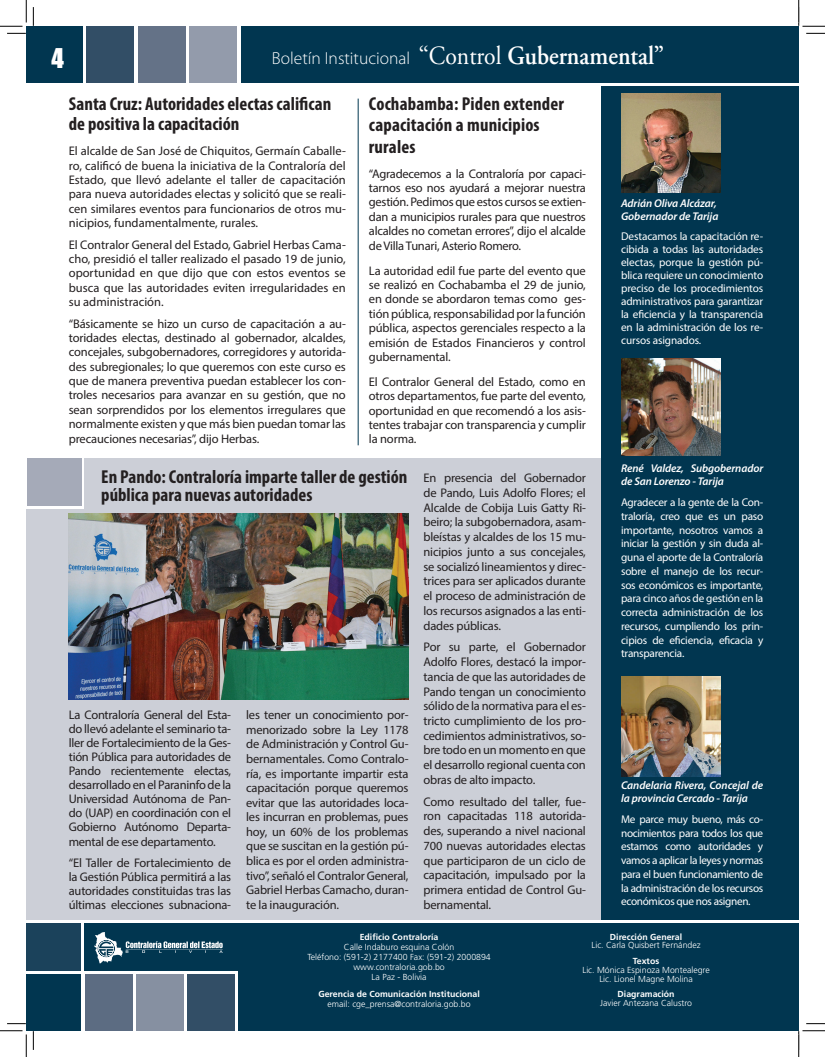
<style>
.page{position:relative;width:825px;height:1057px;background:#fff}
.page>*{position:absolute;margin:0;border:0;box-sizing:border-box;transform-origin:0 0}
.Toc_2{font:25px "Impact";color:#fff}
.Tit_Nota{font:700 condensed 18.75px/21.2px "Myriad Pro";color:#231f20}
.Toc_2-2{font:300 17.5px "Myriad Pro";color:#fff}
.Parr_Boletín{font:12.5px/14.4px "Myriad Pro";letter-spacing:-.015em;color:#231f20;text-align:justify}
.Parr_Boletín-2{font:11.25px/13.8px "Myriad Pro";letter-spacing:-.02em;color:#fff;text-align:justify}
.Parr_Boletín-3{font:italic 600 11.25px/13.8px "Myriad Pro";letter-spacing:-.01em;color:#fff}
.edior{font:300 8.75px "Frutiger";color:#fff}
.edior-2{font:700 8.75px/10px "Frutiger";color:#fff;text-align:center}
.s1{font-family:"Adobe Garamond";font-weight:400;font-size:26.25px}
.s2{font-family:"Adobe Garamond";font-weight:600;font-size:26.25px}
.s3{font-weight:300}
</style>
<div class="page">
<div style="left:26px;top:26px;width:57px;height:57px;background:#013650"></div>
<div style="left:241px;top:26px;width:557px;height:57px;background:#013650"></div>
<div style="left:189px;top:26px;width:48px;height:57px;background:#939bab"></div>
<div style="left:138px;top:26px;width:48px;height:57px;background:#647287"></div>
<div style="left:86px;top:26px;width:48px;height:57px;background:#324e66"></div>
<div style="left:187px;top:974px;width:48px;height:56px;background:#324e66"></div>
<div style="left:136px;top:974px;width:48px;height:56px;background:#8690a1"></div>
<div style="left:85px;top:974px;width:48px;height:56px;background:#5c6c82"></div>
<div style="left:26px;top:974px;width:55px;height:56px;background:#013650"></div>
<div style="left:26px;top:923px;width:55px;height:48px;background:#1b425b"></div>
<div style="left:26px;top:458px;width:575px;height:462px;background:#cccfd7"></div>
<div style="left:601px;top:86px;width:197px;height:834px;background:#013650"></div>
<div style="left:85px;top:923px;width:176px;height:48px;background:#013650"></div>
<div style="left:239px;top:923px;width:559px;height:107px;background:#013650"></div>
<svg style="left:94px;top:932px;width:129px;height:31px"></svg>
<img style="left:621px;top:94px;width:99px;height:99px">
<img style="left:621px;top:358px;width:99px;height:97px">
<img style="left:621px;top:677px;width:99px;height:99px">
<hr style="left:358px;top:99px;width:1px;height:346px;background:#013650">
<div style="left:26px;top:456px;width:58px;height:53px;background:linear-gradient(to right,#fff,#fff)"></div>
<div style="left:27px;top:458px;width:54px;height:48px;background:#a5aab8"></div>
<img style="left:69px;top:514px;width:339px;height:185px">
<svg style="left:7px;top:33px;width:19px;height:1px"></svg>
<svg style="left:806px;top:33px;width:19px;height:1px"></svg>
<svg style="left:7px;top:1023px;width:19px;height:1px"></svg>
<svg style="left:806px;top:1023px;width:19px;height:1px"></svg>
<svg style="left:33px;top:7px;width:1px;height:19px"></svg>
<svg style="left:33px;top:1031px;width:1px;height:19px"></svg>
<svg style="left:0;top:0;width:27px;height:27px"></svg>
<svg style="left:0;top:1030px;width:27px;height:27px"></svg>
<svg style="left:798px;top:0;width:27px;height:27px"></svg>
<svg style="left:798px;top:1030px;width:27px;height:27px"></svg>
<p class="Toc_2" style="left:51px;top:38px;width:14px">4</p>
<p class="Toc_2-2" style="left:272px;top:48px;width:394px">Boletín Institucional <span class="s1">“Control</span> <span class="s2">Gubernamental”</span></p>
<p class="Tit_Nota" style="left:69px;top:93px;width:264px;line-height:20px">Santa Cruz: Autoridades electas califican de positiva la capacitación</p>
<p class="Parr_Boletín" style="left:69px;top:144px;width:278px">El alcalde de San José de Chiquitos, Germaín Caballe&shy;ro, calificó de buena la iniciativa de la Contraloría del Estado, que llevó adelante el taller de capacitación para nueva autoridades electas y solicitó que se reali&shy;cen similares eventos para funcionarios de otros mu&shy;nicipios, fundamentalmente, rurales.</p>
<p class="Parr_Boletín" style="left:69px;top:237px;width:278px">El Contralor General del Estado, Gabriel Herbas Cama&shy;cho, presidió el taller realizado el pasado 19 de junio, oportunidad en que dijo que con estos eventos se busca que las autoridades eviten irregularidades en su administración.</p>
<p class="Parr_Boletín" style="left:69px;top:316px;width:278px">“Básicamente se hizo un curso de capacitación a au&shy;toridades electas, destinado al gobernador, alcaldes, concejales, subgobernadores, corregidores y autorida&shy;des subregionales; lo que queremos con este curso es que de manera preventiva puedan establecer los con&shy;troles necesarios para avanzar en su gestión, que no sean sorprendidos por los elementos irregulares que normalmente existen y que más bien puedan tomar las precauciones necesarias”, dijo Herbas.</p>
<p class="Tit_Nota" style="left:369px;top:93px;width:196px">Cochabamba: Piden extender capacitación a municipios rurales</p>
<p class="Parr_Boletín" style="left:369px;top:166px;width:218px">“Agradecemos a la Contraloría por capaci&shy;tarnos eso nos ayudará a mejorar nuestra gestión. Pedimos que estos cursos se extien&shy;dan a municipios rurales para que nuestros alcaldes no cometan errores”, dijo el alcalde de Villa Tunari, Asterio Romero.</p>
<p class="Parr_Boletín" style="left:369px;top:263px;width:218px">La autoridad edil fue parte del evento que se realizó en Cochabamba el 29 de junio, en donde se abordaron temas como ges&shy;tión pública, responsabilidad por la función pública, aspectos gerenciales respecto a la emisión de Estados Financieros y control gubernamental.</p>
<p class="Parr_Boletín" style="left:369px;top:374px;width:218px">El Contralor General del Estado, como en otros departamentos, fue parte del evento, oportunidad en que recomendó a los asis&shy;tentes trabajar con transparencia y cumplir la norma.</p>
<p class="Parr_Boletín-3" style="left:621px;top:196px;width:99px">Adrián Oliva Alcázar,<br>Gobernador de Tarija</p>
<p class="Parr_Boletín-2" style="left:621px;top:230px;width:144px;line-height:12.9px">Destacamos la capacitación re&shy;cibida a todas las autoridades electas, porque la gestión pú&shy;blica requiere un conocimiento preciso de los procedimientos administrativos para garantizar la eficiencia y la transparencia en la administración de los re&shy;cursos asignados.</p>
<p class="Tit_Nota" style="left:101px;top:468px;width:308px;line-height:17.5px">En Pando: Contraloría imparte taller de gestión pública para nuevas autoridades</p>
<p class="Parr_Boletín" style="left:69px;top:708px;width:164px;line-height:14px">La Contraloría General del Esta&shy;do llevó adelante el seminario ta&shy;ller de Fortalecimiento de la Ges&shy;tión Pública para autoridades de Pando recientemente electas, desarrollado en el Paraninfo de la Universidad Autónoma de Pan&shy;do (UAP) en coordinación con el Gobierno Autónomo Departa&shy;mental de ese departamento.</p>
<p class="Parr_Boletín" style="left:69px;top:855px;width:164px;line-height:14px">“El Taller de Fortalecimiento de la Gestión Pública permitirá a las autoridades constituidas tras las últimas elecciones subnaciona-</p>
<p class="Parr_Boletín" style="left:246px;top:707px;width:164px">les tener un conocimiento por&shy;menorizado sobre la Ley 1178 de Administración y Control Gu&shy;bernamentales. Como Contralo&shy;ría, es importante impartir esta capacitación porque queremos evitar que las autoridades loca&shy;les incurran en problemas, pues hoy, un 60% de los problemas que se suscitan en la gestión pú&shy;blica es por el orden administra&shy;tivo”, señaló el Contralor General, Gabriel Herbas Camacho, duran&shy;te la inauguración.</p>
<p class="Parr_Boletín" style="left:423px;top:470px;width:164px;line-height:14.8px">En presencia del Gobernador de Pando, Luis Adolfo Flores; el Alcalde de Cobija Luis Gatty Ri&shy;beiro; la subgobernadora, asam&shy;bleístas y alcaldes de los 15 mu&shy;nicipios junto a sus concejales, se socializó lineamientos y direc&shy;trices para ser aplicados durante el proceso de administración de los recursos asignados a las enti&shy;dades públicas.</p>
<p class="Parr_Boletín" style="left:423px;top:639px;width:164px;line-height:14.8px">Por su parte, el Gobernador Adolfo Flores, destacó la impor&shy;tancia de que las autoridades de Pando tengan un conocimiento sólido de la normativa para el es&shy;tricto cumplimiento de los pro&shy;cedimientos administrativos, so&shy;bre todo en un momento en que el desarrollo regional cuenta con obras de alto impacto.</p>
<p class="Parr_Boletín" style="left:423px;top:794px;width:164px;line-height:14.8px">Como resultado del taller, fue&shy;ron capacitadas 118 autorida&shy;des, superando a nivel nacional 700 nuevas autoridades electas que participaron de un ciclo de capacitación, impulsado por la primera entidad de Control Gu&shy;bernamental.</p>
<p class="Parr_Boletín-3" style="left:621px;top:460px;width:144px">René Valdez, Subgobernador de San Lorenzo - Tarija</p>
<p class="Parr_Boletín-2" style="left:621px;top:495px;width:144px">Agradecer a la gente de la Con&shy;traloría, creo que es un paso importante, nosotros vamos a iniciar la gestión y sin duda al&shy;guna el aporte de la Contraloría sobre el manejo de los recur&shy;sos económicos es importante, para cinco años de gestión en la correcta administración de los recursos, cumpliendo los prin&shy;cipios de eficiencia, eficacia y transparencia.</p>
<p class="Parr_Boletín-3" style="left:621px;top:778px;width:144px;line-height:13px">Candelaria Rivera, Concejal de la provincia Cercado - Tarija</p>
<p class="Parr_Boletín-2" style="left:621px;top:812px;width:144px">Me parce muy bueno, más co&shy;nocimientos para todos los que estamos como autoridades y vamos a aplicar la leyes y normas para el buen funcionamiento de la administración de los recursos económicos que nos asignen.</p>
<p class="edior-2" style="left:360px;top:931px;width:80px">Edificio Contraloría</p>
<p class="edior" style="left:344px;top:942px;width:112px">Calle Indaburo esquina Colón</p>
<p class="edior" style="left:307px;top:952px;width:185px">Teléfono: (591-2) 2177400 Fax: (591-2) 2000894</p>
<p class="edior" style="left:353px;top:962px;width:93px">www.contraloria.gob.bo</p>
<p class="edior" style="left:371px;top:972px;width:56px">La Paz - Bolivia</p>
<p class="edior-2" style="left:318px;top:989px;width:163px">Gerencia de Comunicación Institucional <span class="s3">email: cge_prensa@contraloria.gob.bo</span></p>
<p class="edior-2" style="left:610px;top:931px;width:74px">Dirección General</p>
<p class="edior" style="left:591px;top:940px;width:111px">Lic. Carla Quisbert Fernández</p>
<p class="edior-2" style="left:633px;top:956px;width:28px">Textos</p>
<p class="edior" style="left:582px;top:965px;width:129px">Lic. Mónica Espinoza Montealegre</p>
<p class="edior" style="left:599px;top:973px;width:95px">Lic. Lionel Magne Molina</p>
<p class="edior-2" style="left:617px;top:989px;width:58px">Diagramación</p>
<p class="edior" style="left:600px;top:998px;width:93px">Javier Antezana Calustro</p>
</div>
